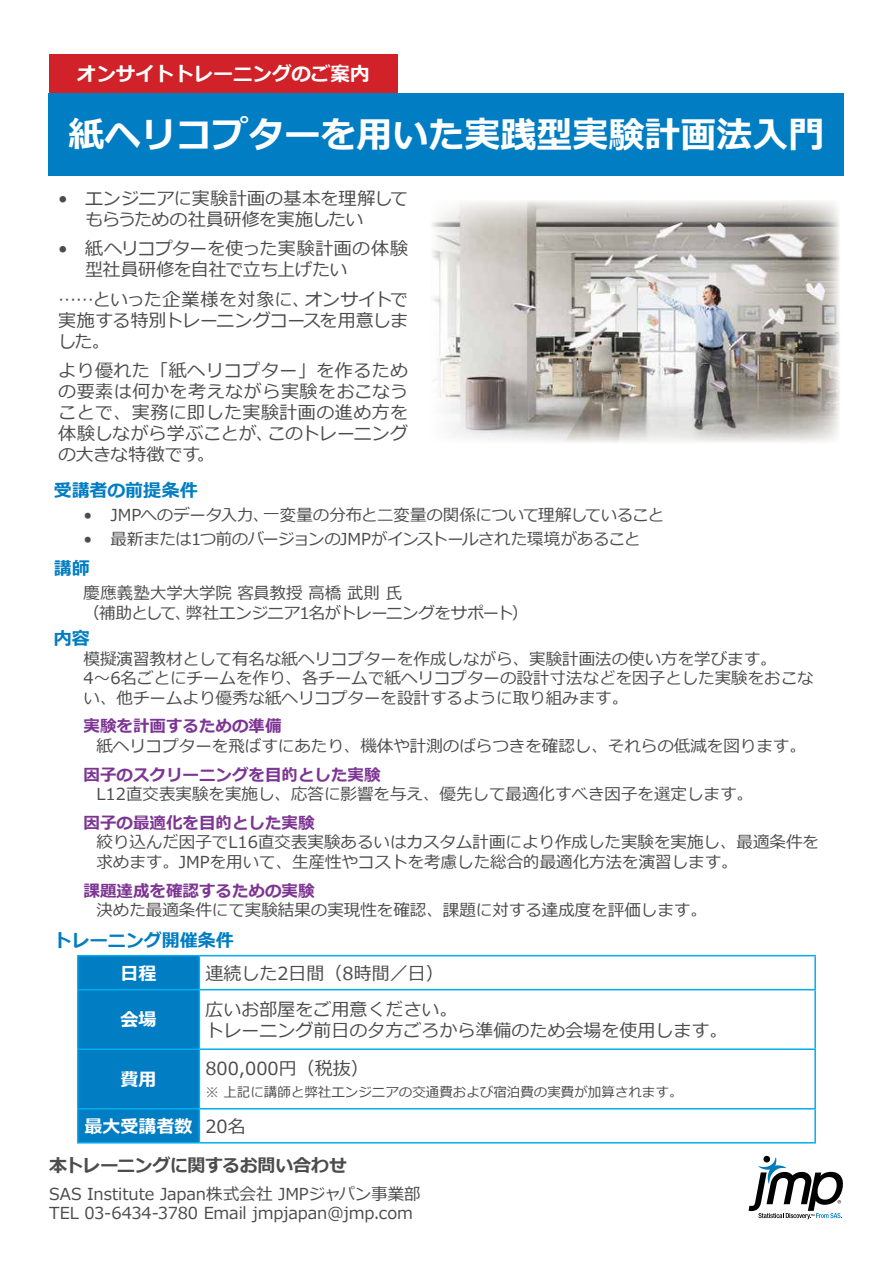
<style>
.page{position:relative;width:893px;height:1263px;background:#fff}
.page>*{position:absolute;margin:0;border:0;box-sizing:border-box;transform-origin:0 0}
.t1{font:700 36px "Meiryo";color:#fff}
.t2{font:700 19.5px "Meiryo";color:#fff}
.t3{font:18px/21px "Meiryo";color:#4c4c4e}
.t4{font:18px/21px "Meiryo";letter-spacing:-.025em;color:#4c4c4e}
.t5{font:700 18px "Meiryo";color:#007dc3}
.t6{font:700 18px "Meiryo";letter-spacing:-.025em;color:#4c4c4e}
.t7{font:700 18px "Meiryo";color:#fff}
.t8{font:16.5px/19.8px "Meiryo";color:#4c4c4e}
.t9{font:700 16.5px "Meiryo";color:#7d3594}
.t10{font:16.5px "Meiryo";letter-spacing:-.02em;color:#4c4c4e}
.t11{font:16.5px "Meiryo";letter-spacing:-.03em;color:#4c4c4e}
.t12{font:13.5px "Meiryo";color:#4c4c4e}
.s1{font-weight:400;color:#4c4c4e}
</style>
<div class="page">
<img style="left:432px;top:200px;width:408px;height:243px">
<svg style="left:748px;top:1157px;width:95px;height:62px"></svg>
<div style="left:49px;top:93px;width:795px;height:82px;background:#007dc3"></div>
<div style="left:79px;top:956px;width:120px;height:186px;background:#007dc3"></div>
<hr style="left:77px;top:955px;width:122px;height:1px;background:#00aeef">
<hr style="left:77px;top:956px;width:2px;height:33px;background:#00aeef">
<hr style="left:199px;top:955px;width:617px;height:1px;background:#00aeef">
<hr style="left:199px;top:956px;width:1px;height:33px;background:#00aeef">
<hr style="left:814px;top:956px;width:2px;height:33px;background:#00aeef">
<hr style="left:77px;top:989px;width:122px;height:1px;background:#00aeef">
<hr style="left:77px;top:990px;width:2px;height:58px;background:#00aeef">
<hr style="left:199px;top:989px;width:617px;height:1px;background:#00aeef">
<hr style="left:199px;top:990px;width:1px;height:58px;background:#00aeef">
<hr style="left:814px;top:990px;width:2px;height:58px;background:#00aeef">
<hr style="left:77px;top:1048px;width:122px;height:2px;background:#00aeef">
<hr style="left:77px;top:1050px;width:2px;height:58px;background:#00aeef">
<hr style="left:199px;top:1048px;width:617px;height:2px;background:#00aeef">
<hr style="left:199px;top:1050px;width:1px;height:58px;background:#00aeef">
<hr style="left:814px;top:1050px;width:2px;height:58px;background:#00aeef">
<hr style="left:77px;top:1108px;width:122px;height:1px;background:#00aeef">
<hr style="left:77px;top:1109px;width:2px;height:33px;background:#00aeef">
<hr style="left:199px;top:1108px;width:617px;height:1px;background:#00aeef">
<hr style="left:199px;top:1109px;width:1px;height:33px;background:#00aeef">
<hr style="left:814px;top:1109px;width:2px;height:33px;background:#00aeef">
<hr style="left:77px;top:1142px;width:122px;height:1px;background:#00aeef">
<hr style="left:199px;top:1142px;width:617px;height:1px;background:#00aeef">
<div style="left:49px;top:54px;width:349px;height:38px;background:#d22229"></div>
<p class="t2" style="left:77px;top:60px;width:294px">オンサイトトレーニングのご案内</p>
<h1 class="t1" style="left:68px;top:110px;width:758px">紙ヘリコプターを用いた実践型実験計画法入門</h1>
<p class="t3" style="left:85px;top:189px;width:325px;text-indent:-27px">• エンジニアに実験計画の基本を理解してもらうための社員研修を実施したい</p>
<p class="t4" style="left:85px;top:239px;width:325px;text-indent:-27px">• 紙ヘリコプターを使った実験計画の体験型社員研修を自社で立ち上げたい</p>
<p class="t3" style="left:58px;top:290px;width:352px;text-align:justify">……といった企業様を対象に、オンサイトで実施する特別トレーニングコースを用意しました。</p>
<p class="t3" style="left:58px;top:361px;width:352px;text-align:justify">より優れた「紙ヘリコプター」を作るための要素は何かを考えながら実験をおこなうことで、実務に即した実験計画の進め方を体験しながら学ぶことが、このトレーニングの大きな特徴です。</p>
<p class="t5" style="left:54px;top:478px;width:146px">受講者の前提条件</p>
<p class="t10" style="left:84px;top:503px;width:582px">• JMPへのデータ入力、一変量の分布と二変量の関係について理解していること</p>
<p class="t11" style="left:84px;top:527px;width:558px">• 最新または1つ前のバージョンのJMPがインストールされた環境があること</p>
<p class="t5" style="left:54px;top:556px;width:38px">講師</p>
<p class="t8" style="left:84px;top:584px;width:446px">慶應義塾大学大学院 客員教授 高橋 武則 氏<br>（補助として、弊社エンジニア1名がトレーニングをサポート）</p>
<p class="t5" style="left:54px;top:625px;width:37px">内容</p>
<p class="t8" style="left:84px;top:649px;width:731px">模擬演習教材として有名な紙ヘリコプターを作成しながら、実験計画法の使い方を学びます。<br>4～6名ごとにチームを作り、各チームで紙ヘリコプターの設計寸法などを因子とした実験をおこない、他チームより優秀な紙ヘリコプターを設計するように取り組みます。</p>
<p class="t9" style="left:84px;top:715px;width:199px">実験を計画するための準備</p>
<p class="t8" style="left:96px;top:737px;width:711px">紙ヘリコプターを飛ばすにあたり、機体や計測のばらつきを確認し、それらの低減を図ります。</p>
<p class="t9" style="left:84px;top:763px;width:298px">因子のスクリーニングを目的とした実験</p>
<p class="t8" style="left:96px;top:785px;width:658px">L12直交表実験を実施し、応答に影響を与え、優先して最適化すべき因子を選定します。</p>
<p class="t9" style="left:84px;top:811px;width:232px">因子の最適化を目的とした実験</p>
<p class="t8" style="left:96px;top:833px;width:724px">絞り込んだ因子でL16直交表実験あるいはカスタム計画により作成した実験を実施し、最適条件を求めます。JMPを用いて、生産性やコストを考慮した総合的最適化方法を演習します。</p>
<p class="t9" style="left:84px;top:879px;width:232px">課題達成を確認するための実験</p>
<p class="t8" style="left:96px;top:901px;width:612px">決めた最適条件にて実験結果の実現性を確認、課題に対する達成度を評価します。</p>
<p class="t5" style="left:54px;top:927px;width:182px">トレーニング開催条件</p>
<p class="t7" style="left:121px;top:960px;width:37px">日程</p>
<p class="t3" style="left:205px;top:963px;width:240px">連続した2日間（8時間／日）</p>
<p class="t7" style="left:121px;top:1007px;width:37px">会場</p>
<p class="t3" style="left:205px;top:999px;width:523px;line-height:21.6px">広いお部屋をご用意ください。<br>トレーニング前日の夕方ごろから準備のため会場を使用します。</p>
<p class="t7" style="left:121px;top:1067px;width:37px">費用</p>
<p class="t3" style="left:205px;top:1059px;width:165px">800,000円（税抜）</p>
<p class="t12" style="left:205px;top:1082px;width:479px">※ 上記に講師と弊社エンジニアの交通費および宿泊費の実費が加算されます。</p>
<p class="t7" style="left:85px;top:1113px;width:163px">最大受講者数 <span class="s1">20名</span></p>
<p class="t6" style="left:49px;top:1152px;width:299px">本トレーニングに関するお問い合わせ</p>
<p class="t8" style="left:49px;top:1185px;width:373px">SAS Institute Japan株式会社 JMPジャパン事業部<br>TEL 03-6434-3780 Email jmpjapan@jmp.com</p>
</div>
